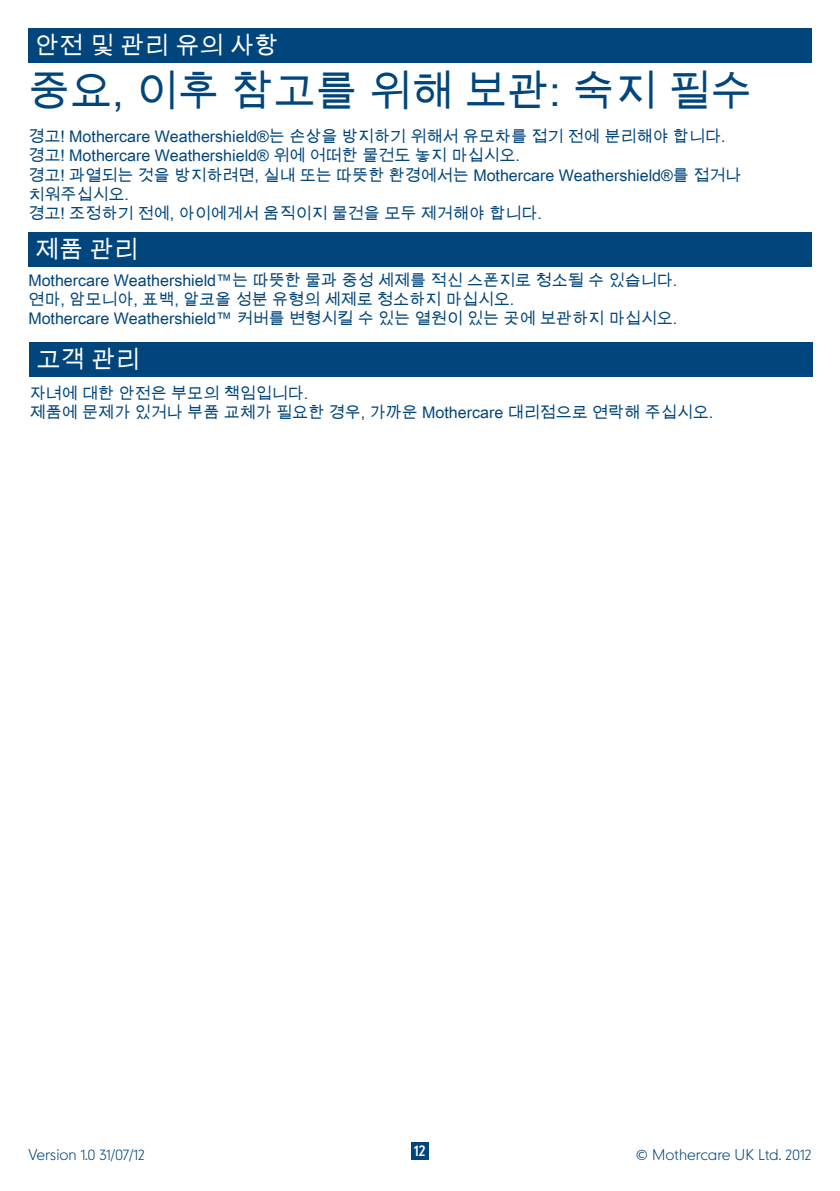
<style>
.page{position:relative;width:840px;height:1191px;background:#fff}
.page>*{position:absolute;margin:0;border:0;box-sizing:border-box;transform-origin:0 0}
.t1{font:42px "Arial Unicode MS";color:#00457c}
.t2{font:24px "Arial Unicode MS";color:#fff}
.t3{font:100 20px "Mothercare";color:#fff}
.t4{font:16px/19.2px "Arial Unicode MS";color:#00457c}
.t5{font:100 14px "Mothercare";color:#00457c}
.t6{font:14px "Mothercare";color:#fff}
</style>
<div class="page">
<div style="left:411px;top:1142px;width:17px;height:17px;background:#00457c"></div>
<div style="left:28px;top:28px;width:783px;height:34px;background:#00457c"></div>
<div style="left:28px;top:233px;width:783px;height:34px;background:#00457c"></div>
<div style="left:30px;top:342px;width:782px;height:34px;background:#00457c"></div>
<h2 class="t2" style="left:35px;top:28px;width:244px">안전 및 관리 유의 사항</h2>
<p class="t3" style="left:35px;top:32px;width:185px">safety &amp; care notes</p>
<h1 class="t1" style="left:28px;top:61px;width:725px">중요, 이후 참고를 위해 보관: 숙지 필수</h1>
<p class="t4" style="left:28px;top:127px;width:714px">경고! Mothercare Weathershield®는 손상을 방지하기 위해서 유모차를 접기 전에 분리해야 합니다. 경고! Mothercare Weathershield® 위에 어떠한 물건도 놓지 마십시오.<br>경고! 과열되는 것을 방지하려면, 실내 또는 따뜻한 환경에서는 Mothercare Weathershield®를 접거나 치워주십시오.<br>경고! 조정하기 전에, 아이에게서 움직이지 물건을 모두 제거해야 합니다.</p>
<h2 class="t2" style="left:35px;top:232px;width:104px">제품 관리</h2>
<p class="t4" style="left:28px;top:270px;width:650px">Mothercare Weathershield™는 따뜻한 물과 중성 세제를 적신 스폰지로 청소될 수 있습니다. 연마, 암모니아, 표백, 알코올 성분 유형의 세제로 청소하지 마십시오.<br>Mothercare Weathershield™ 커버를 변형시킬 수 있는 열원이 있는 곳에 보관하지 마십시오.</p>
<h2 class="t2" style="left:37px;top:342px;width:104px">고객 관리</h2>
<p class="t4" style="left:30px;top:383px;width:684px">자녀에 대한 안전은 부모의 책임입니다.<br>제품에 문제가 있거나 부품 교체가 필요한 경우, 가까운 Mothercare 대리점으로 연락해 주십시오.</p>
<p class="t5" style="left:28px;top:1145px;width:118px">Version 1.0 31/07/12</p>
<p class="t6" style="left:414px;top:1141px;width:13px">12</p>
<p class="t5" style="left:635px;top:1145px;width:177px">© Mothercare UK Ltd. 2012</p>
</div>
